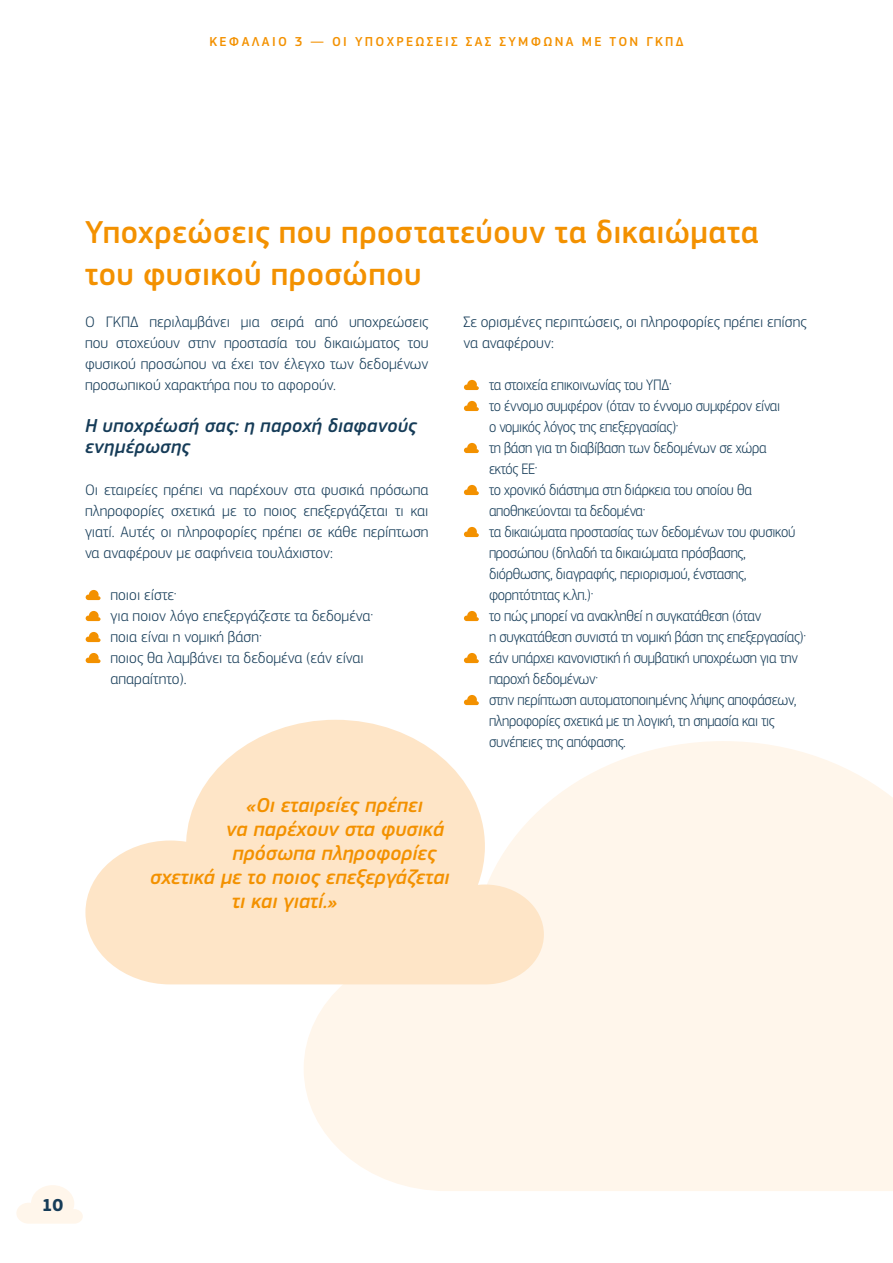
<style>
.page{position:relative;width:893px;height:1263px;background:#fff}
.page>*{position:absolute;margin:0;border:0;box-sizing:border-box;transform-origin:0 0}
.Title_2{font:500 33px/42px "EC Square Sans Pro";letter-spacing:.015em;color:#f39100}
.t1{font:italic 500 21px "EC Square Sans Pro";color:#f39100}
.Title_3{font:italic 500 19.5px/21px "EC Square Sans Pro";letter-spacing:.01em;color:#163c58}
.t2{font:700 18px "EC Square Sans Pro";color:#163c58}
.Body{font:300 15.75px/21px "EC Square Sans Pro";letter-spacing:-.02em;color:#163c58;scale:.94 1}
.Body-2{font:300 15.75px/21px "EC Square Sans Pro";letter-spacing:-.02em;color:#163c58;text-align:justify}
.Body-3{font:300 15.75px/21px "EC Square Sans Pro";color:#163c58}
.t3{font:500 13.5px "EC Square Sans Pro";letter-spacing:.17em;color:#f39100}
</style>
<div class="page">
<svg style="left:16px;top:1185px;width:67px;height:39px"></svg>
<div style="left:304px;top:741px;width:589px;height:450px;background:#fff6eb"></div>
<svg style="left:85px;top:720px;width:459px;height:264px;fill:#fee5c7"></svg>
<svg style="left:86px;top:590px;width:15px;height:10px"></svg>
<svg style="left:86px;top:611px;width:15px;height:10px"></svg>
<svg style="left:86px;top:632px;width:15px;height:10px"></svg>
<svg style="left:86px;top:653px;width:15px;height:10px"></svg>
<svg style="left:464px;top:380px;width:15px;height:10px"></svg>
<svg style="left:464px;top:401px;width:15px;height:10px"></svg>
<svg style="left:464px;top:443px;width:15px;height:10px"></svg>
<svg style="left:464px;top:485px;width:15px;height:10px"></svg>
<svg style="left:464px;top:527px;width:15px;height:10px"></svg>
<svg style="left:464px;top:611px;width:15px;height:10px"></svg>
<svg style="left:464px;top:653px;width:15px;height:10px"></svg>
<svg style="left:464px;top:695px;width:15px;height:10px"></svg>
<p class="t3" style="left:209px;top:34px;width:21px">Κεφάλαιο</p>
<p class="t3" style="left:295px;top:34px;width:71px">3 — Οι υποχρεώσεις</p>
<p class="t3" style="left:466px;top:34px;width:10px">σας</p>
<p class="t3" style="left:499px;top:34px;width:43px">σύ μφωνα</p>
<p class="t3" style="left:582px;top:34px;width:38px">με τον</p>
<p class="t3" style="left:646px;top:34px;width:39px">ΓΚΠΔ</p>
<h2 class="Title_2" style="left:85px;top:212px;width:675px">Υποχρεώσεις που προστατεύουν τα δικαιώματα του φυσικού προσώπου</h2>
<p class="Body-2" style="left:85px;top:311px;width:345px">Ο ΓΚΠΔ περιλαμβάνει μια σειρά από υποχρεώσεις που στοχεύουν στην προστασία του δικαιώματος του φυσικού προσώπου να έχει τον έλεγχο των δεδομένων προσωπικού χαρακτήρα που το αφορούν.</p>
<h3 class="Title_3" style="left:85px;top:415px;width:333px">Η υποχρέωσή σας: η παροχή διαφανούς ενημέρωσης</h3>
<p class="Body-2" style="left:85px;top:479px;width:345px">Οι εταιρείες πρέπει να παρέχουν στα φυσικά πρόσωπα πληροφορίες σχετικά με το ποιος επεξεργάζεται τι και γιατί. Αυτές οι πληροφορίες πρέπει σε κάθε περίπτωση να αναφέρουν με σαφήνεια τουλάχιστον:</p>
<p class="Body-3" style="left:111px;top:584px;width:68px">ποιοι είστε·</p>
<p class="Body-3" style="left:111px;top:605px;width:264px">για ποιον λόγο επεξεργάζεστε τα δεδομένα·</p>
<p class="Body-3" style="left:111px;top:626px;width:153px">ποια είναι η νομική βάση·</p>
<p class="Body-3" style="left:111px;top:647px;width:255px">ποιος θα λαμβάνει τα δεδομένα (εάν είναι απαραίτητο).</p>
<p class="Body-3" style="left:463px;top:311px;width:345px">Σε ορισμένες περιπτώσεις, οι πληροφορίες πρέπει επίσης να αναφέρουν:</p>
<p class="Body" style="left:489px;top:374px;width:196px">τα στοιχεία επικοινωνίας του ΥΠΔ·</p>
<p class="Body" style="left:489px;top:395px;width:311px">το έννομο συμφέρον (όταν το έννομο συμφέρον είναι ο νομικός λόγος της επεξεργασίας)·</p>
<p class="Body" style="left:489px;top:437px;width:297px">τη βάση για τη διαβίβαση των δεδομένων σε χώρα εκτός ΕΕ·</p>
<p class="Body" style="left:489px;top:479px;width:281px">το χρονικό διάστημα στη διάρκεια του οποίου θα αποθηκεύονται τα δεδομένα·</p>
<p class="Body" style="left:489px;top:521px;width:327px">τα δικαιώματα προστασίας των δεδομένων του φυσικού προσώπου (δηλαδή τα δικαιώματα πρόσβασης, διόρθωσης, διαγραφής, περιορισμού, ένστασης, φορητότητας κ.λπ.)·</p>
<p class="Body" style="left:489px;top:605px;width:339px">το πώς μπορεί να ανακληθεί η συγκατάθεση (όταν<br>η συγκατάθεση συνιστά τη νομική βάση της επεξεργασίας)·</p>
<p class="Body" style="left:489px;top:647px;width:330px">εάν υπάρχει κανονιστική ή συμβατική υποχρέωση για την παροχή δεδομένων·</p>
<p class="Body" style="left:489px;top:689px;width:329px">στην περίπτωση αυτοματοποιημένης λήψης αποφάσεων, πληροφορίες σχετικά με τη λογική, τη σημασία και τις συνέπειες της απόφασης.</p>
<h2 class="t1" style="left:246px;top:793px;width:178px">«Οι εταιρείες πρέπει</h2>
<h2 class="t1" style="left:226px;top:817px;width:220px">να παρέχουν στα φυσικά</h2>
<h2 class="t1" style="left:233px;top:841px;width:205px">πρόσωπα πληροφορίες</h2>
<h2 class="t1" style="left:150px;top:865px;width:301px">σχετικά με το ποιος επεξεργάζεται</h2>
<h2 class="t1" style="left:232px;top:889px;width:107px">τι και γιατί.»</h2>
<p class="t2" style="left:42px;top:1194px;width:23px">10</p>
</div>
